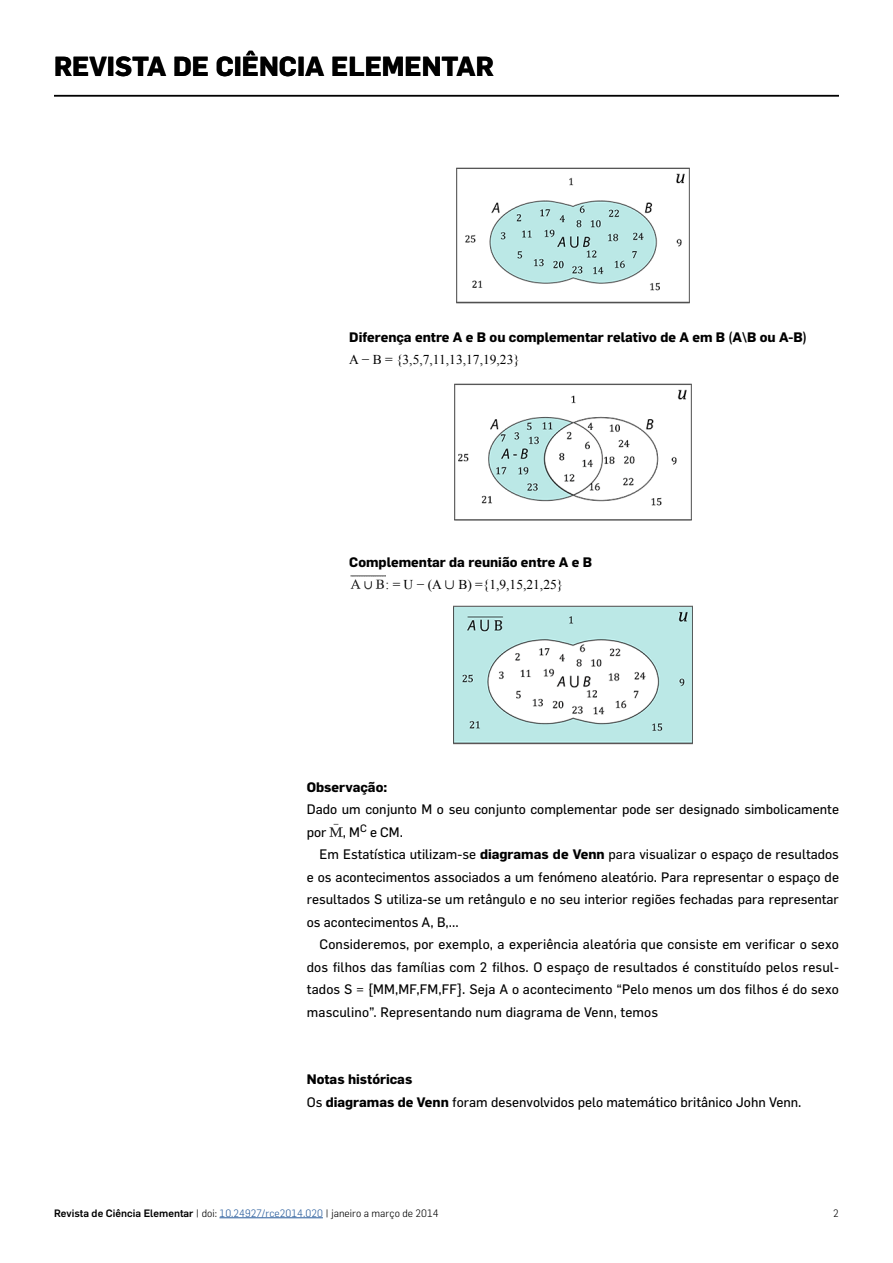
<style>
.page{position:relative;width:893px;height:1263px;background:#fff}
.page>*{position:absolute;margin:0;border:0;box-sizing:border-box;transform-origin:0 0}
.t1{font:700 27px "Flama";color:#000}
.t2{font:13.5px/22.5px "Flama";color:#000}
.t3{font:700 13.5px "Flama";color:#000}
.t4{font:13.5px "Times New Roman";color:#000}
.t5{font:500 10.5px "Flama";color:#000}
.t6{font:300 10.5px "Flama";color:#000}
.s1{font-weight:700}
.s2{font-weight:300}
.s3{font-weight:300;color:#275b9b}
</style>
<div class="page">
<hr style="left:219px;top:1217px;width:104px;height:1px;background:#275b9b">
<hr style="left:54px;top:95px;width:785px;height:1px;background:#000">
<img style="left:456px;top:167px;width:234px;height:137px">
<img style="left:454px;top:383px;width:238px;height:138px">
<img style="left:350px;top:575px;width:36px;height:15px">
<img style="left:454px;top:605px;width:238px;height:140px">
<img style="left:330px;top:823px;width:13px;height:14px">
<h1 class="t1" style="left:54px;top:50px;width:441px">REVISTA DE CIÊNCIA ELEMENTAR</h1>
<p class="t3" style="left:349px;top:329px;width:459px">Diferença entre A e B ou complementar relativo de A em B (A\B ou A-B)</p>
<p class="t4" style="left:349px;top:351px;width:172px">A − B = {3,5,7,11,13,17,19,23}</p>
<p class="t3" style="left:349px;top:554px;width:244px">Complementar da reunião entre A e B</p>
<p class="t4" style="left:386px;top:576px;width:179px">: = U − (A ∪ B) ={1,9,15,21,25}</p>
<p class="t3" style="left:307px;top:779px;width:82px">Observação:</p>
<p class="t2" style="left:307px;top:798px;width:534px">Dado um conjunto M o seu conjunto complementar pode ser designado simbolicamente por , M<sup>C</sup> e CM.</p>
<p class="t2" style="left:307px;top:843px;width:534px;text-align:justify;text-indent:13px">Em Estatística utilizam-se <span class="s1">diagramas de Venn</span> para visualizar o espaço de resultados e os acontecimentos associados a um fenómeno aleatório. Para representar o espaço de resultados S utiliza-se um retângulo e no seu interior regiões fechadas para representar os acontecimentos A, B,...</p>
<p class="t2" style="left:307px;top:933px;width:534px;text-align:justify;text-indent:13px">Consideremos, por exemplo, a experiência aleatória que consiste em verificar o sexo dos filhos das famílias com 2 filhos. O espaço de resultados é constituído pelos resul&shy;tados S = {MM,MF,FM,FF}. Seja A o acontecimento “Pelo menos um dos filhos é do sexo masculino”. Representando num diagrama de Venn, temos</p>
<p class="t2" style="left:307px;top:1068px;width:496px"><span class="s1">Notas históricas<br></span>Os <span class="s1">diagramas de Venn</span> foram desenvolvidos pelo matemático britânico John Venn.</p>
<p class="t5" style="left:54px;top:1206px;width:386px">Revista de Ciência Elementar <span class="s2">| doi:</span> <span class="s3">10.24927/rce2014.020</span> <span class="s2">| janeiro a março de 2014</span></p>
<p class="t6" style="left:833px;top:1207px;width:7px">2</p>
</div>
